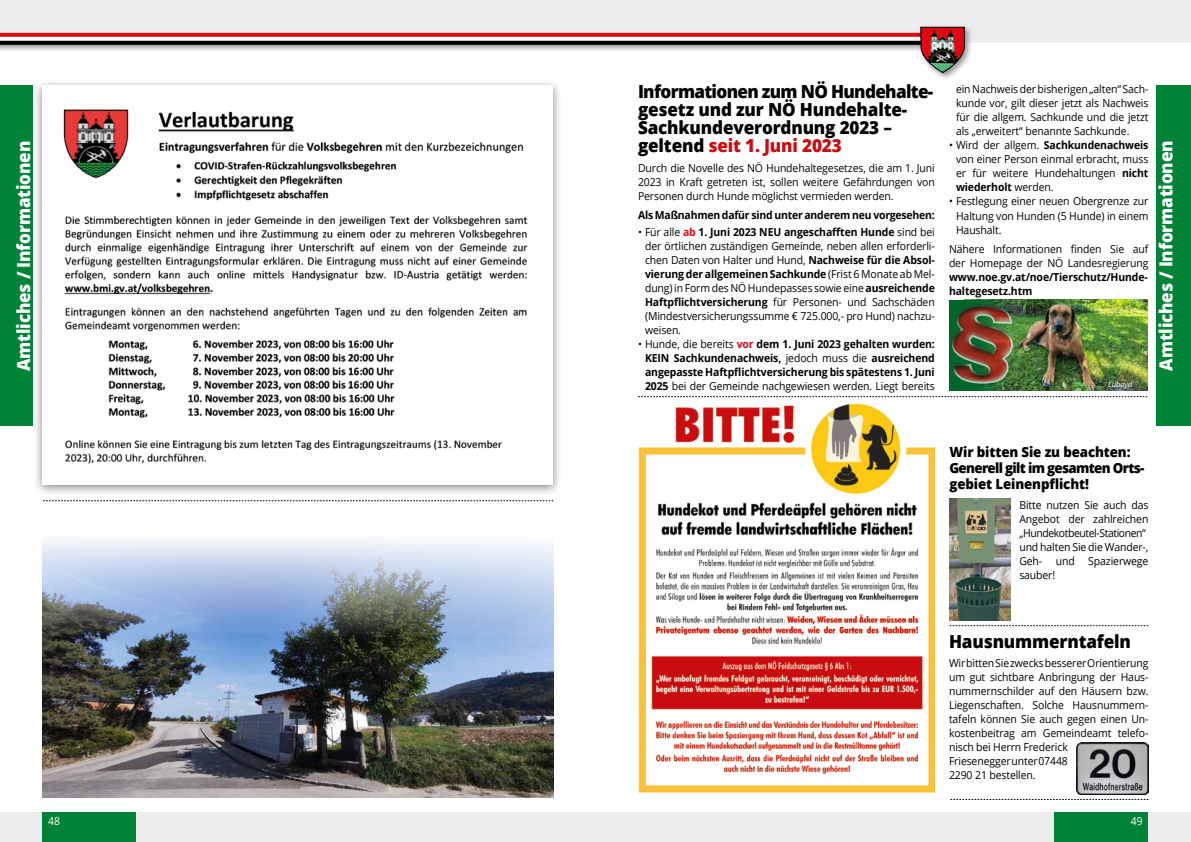
<style>
.page{position:relative;width:1191px;height:842px;background:#fff}
.page>*{position:absolute;margin:0;border:0;box-sizing:border-box;transform-origin:0 0}
.t1{font:800 18px/18px "Open Sans";letter-spacing:-.01em;color:#000;scale:.95 1}
.t2{font:800 18px "Open Sans";letter-spacing:-.01em;color:#fff;scale:.95 1}
.t3{font:800 14px/16px "Open Sans";letter-spacing:-.01em;color:#000;scale:.95 1}
.t4{font:11px/14px "Open Sans";letter-spacing:-.01em;color:#000;text-align:justify;scale:.95 1}
.t5{font:700 11px/14px "Open Sans";letter-spacing:-.01em;color:#000;text-align:justify;scale:.95 1}
.t6{font:11px "Open Sans";color:#fff;scale:.95 1}
.t7{font:italic 8px "Open Sans";letter-spacing:-.01em;color:#fff;scale:.95 1}
.s1{color:#c90c0f}
.s2{font-weight:700;color:#e30613}
.s3{font-weight:700}
.s4{font-weight:400}
.s5{color:#e30613}
</style>
<div class="page">
<img style="left:1010px;top:300px;width:138px;height:91px">
<svg style="left:949px;top:300px;width:61px;height:91px"></svg>
<svg style="left:638px;top:396px;width:509px;height:1px"></svg>
<svg style="left:43px;top:500px;width:510px;height:1px"></svg>
<img style="left:638px;top:403px;width:296px;height:389px">
<div style="left:950px;top:311px;width:63px;height:73px;background:#fff;opacity:.75"></div>
<div style="left:950px;top:304px;width:63px;height:75px;background:#000;opacity:.75"></div>
<img style="left:949px;top:499px;width:61px;height:122px">
<svg style="left:950px;top:625px;width:198px;height:1px"></svg>
<div style="left:33px;top:78px;width:529px;height:418px;background:#000;opacity:.48"></div>
<div style="left:43px;top:86px;width:510px;height:399px;background:#fff"></div>
<img style="left:63px;top:109px;width:465px;height:355px">
<img style="left:1076px;top:743px;width:72px;height:51px">
<svg style="left:950px;top:799px;width:198px;height:1px"></svg>
<img style="left:43px;top:637px;width:510px;height:161px">
<svg style="left:42px;top:540px;width:512px;height:97px;background:#a8b8cf"></svg>
<div style="left:0;top:812px;width:1191px;height:30px;background:#ededed"></div>
<div style="left:0;top:0;width:1191px;height:43px;background:#ededed"></div>
<div style="left:0;top:30px;width:950px;height:15px;background:#000;opacity:.48"></div>
<hr style="left:0;top:33px;width:942px;height:4px;background:#e30613">
<div style="left:0;top:34px;width:950px;height:15px;background:#000;opacity:.48"></div>
<hr style="left:0;top:37px;width:942px;height:4px;background:#fff">
<div style="left:0;top:38px;width:950px;height:15px;background:#000;opacity:.4"></div>
<svg style="left:0;top:41px;width:917px;height:4px;background:#050505"></svg>
<div style="left:917px;top:24px;width:56px;height:57px;background:#000;opacity:.4"></div>
<svg style="left:919px;top:26px;width:46px;height:48px;background:#9d5e5e"></svg>
<div style="left:0;top:85px;width:33px;height:341px;background:#008237"></div>
<div style="left:42px;top:812px;width:94px;height:30px;background:#008237"></div>
<div style="left:1054px;top:812px;width:94px;height:30px;background:#008237"></div>
<div style="left:1156px;top:85px;width:35px;height:341px;background:#008237"></div>
<h1 class="t1" style="left:638px;top:82px;width:312px">Informationen zum NÖ Hundehalte&shy;gesetz und zur NÖ Hundehalte-<br>Sachkundeverordnung 2023 – geltend <span class="s1">seit 1. Juni 2023</span></h1>
<p class="t4" style="left:638px;top:160px;width:314px">Durch die Novelle des NÖ Hundehaltegesetzes, die am 1. Juni 2023 in Kraft getreten ist, sollen weitere Gefährdungen von Personen durch Hunde möglichst vermieden werden.</p>
<p class="t5" style="left:638px;top:208px;width:314px">Als Maßnahmen dafür sind unter anderem neu vorgesehen:</p>
<p class="t4" style="left:645px;top:224px;width:306px;text-indent:-7px">• Für alle <span class="s2">ab</span> <span class="s3">1. Juni 2023 NEU angeschafften Hunde</span> sind bei der örtlichen zuständigen Gemeinde, neben allen erforderli&shy;chen Daten von Halter und Hund, <span class="s3">Nachweise für die Absol&shy;vierung der allgemeinen Sachkunde</span> (Frist 6 Monate ab Mel&shy;dung) in Form des NÖ Hundepasses sowie eine <span class="s3">ausreichende Haftpflichtversicherung</span> für Personen- und Sachschäden (Mindestversicherungssumme € 725.000,- pro Hund) nachzu&shy;weisen.</p>
<p class="t5" style="left:645px;top:337px;width:306px;text-indent:-7px"><span class="s4">• Hunde, die bereits</span> <span class="s5">vor</span> dem 1. Juni 2023 gehalten wurden:<br>KEIN Sachkundenachweis, <span class="s4">jedoch muss die</span> ausreichend angepasste Haftpflichtversicherung bis spätestens 1. Juni 2025 <span class="s4">bei der Gemeinde nachgewiesen werden. Liegt bereits</span></p>
<p class="t4" style="left:956px;top:82px;width:204px">ein Nachweis der bisherigen „alten“ Sach&shy;kunde vor, gilt dieser jetzt als Nachweis für die allgem. Sachkunde und die jetzt als „erweitert“ benannte Sachkunde.</p>
<p class="t4" style="left:956px;top:138px;width:204px;text-indent:-7px">• Wird der allgem. <span class="s3">Sachkundenachweis </span>von einer Person einmal erbracht, muss er für weitere Hundehaltungen <span class="s3">nicht wiederholt</span> werden.</p>
<p class="t4" style="left:956px;top:194px;width:204px;text-indent:-7px">• Festlegung einer neuen Obergrenze zur Haltung von Hunden (5 Hunde) in einem Haushalt.</p>
<p class="t4" style="left:949px;top:242px;width:211px">Nähere Informationen finden Sie auf der Homepage der NÖ Landesregierung</p>
<p class="t5" style="left:949px;top:270px;width:211px">www.noe.gv.at/noe/Tierschutz/Hunde&shy;haltegesetz.htm</p>
<h1 class="t2" style="left:10px;top:371px;width:244px;rotate:-90deg">Amtliches / Informationen</h1>
<h1 class="t2" style="left:1152px;top:371px;width:244px;rotate:-90deg">Amtliches / Informationen</h1>
<p class="t7" style="left:1108px;top:379px;width:27px">Lubaya</p>
<p class="t3" style="left:949px;top:443px;width:207px">Wir bitten Sie zu beachten:<br>Generell gilt im gesamten Orts&shy;gebiet Leinenpflicht!</p>
<p class="t4" style="left:1019px;top:498px;width:137px;text-align:left">Bitte nutzen Sie auch das<br>Angebot der zahlreichen „Hundekotbeutel-Stationen“ und halten Sie die Wander-,<br>Geh- und Spazierwege sauber!</p>
<h1 class="t1" style="left:949px;top:631px;width:193px">Hausnummerntafeln</h1>
<p class="t4" style="left:949px;top:656px;width:211px;text-align:left">Wir bitten Sie zwecks besserer Orientierung um gut sichtbare Anbringung der Haus&shy;nummernschilder auf den Häusern bzw.<br>Liegenschaften. Solche Hausnummern&shy;tafeln können Sie auch gegen einen Un&shy;kostenbeitrag am Gemeindeamt telefo&shy;nisch bei Herrn Frederick<br>Friesenegger unter 07448<br>2290 21 bestellen.</p>
<p class="t6" style="left:48px;top:813px;width:14px">48</p>
<p class="t6" style="left:1131px;top:813px;width:14px">49</p>
</div>
